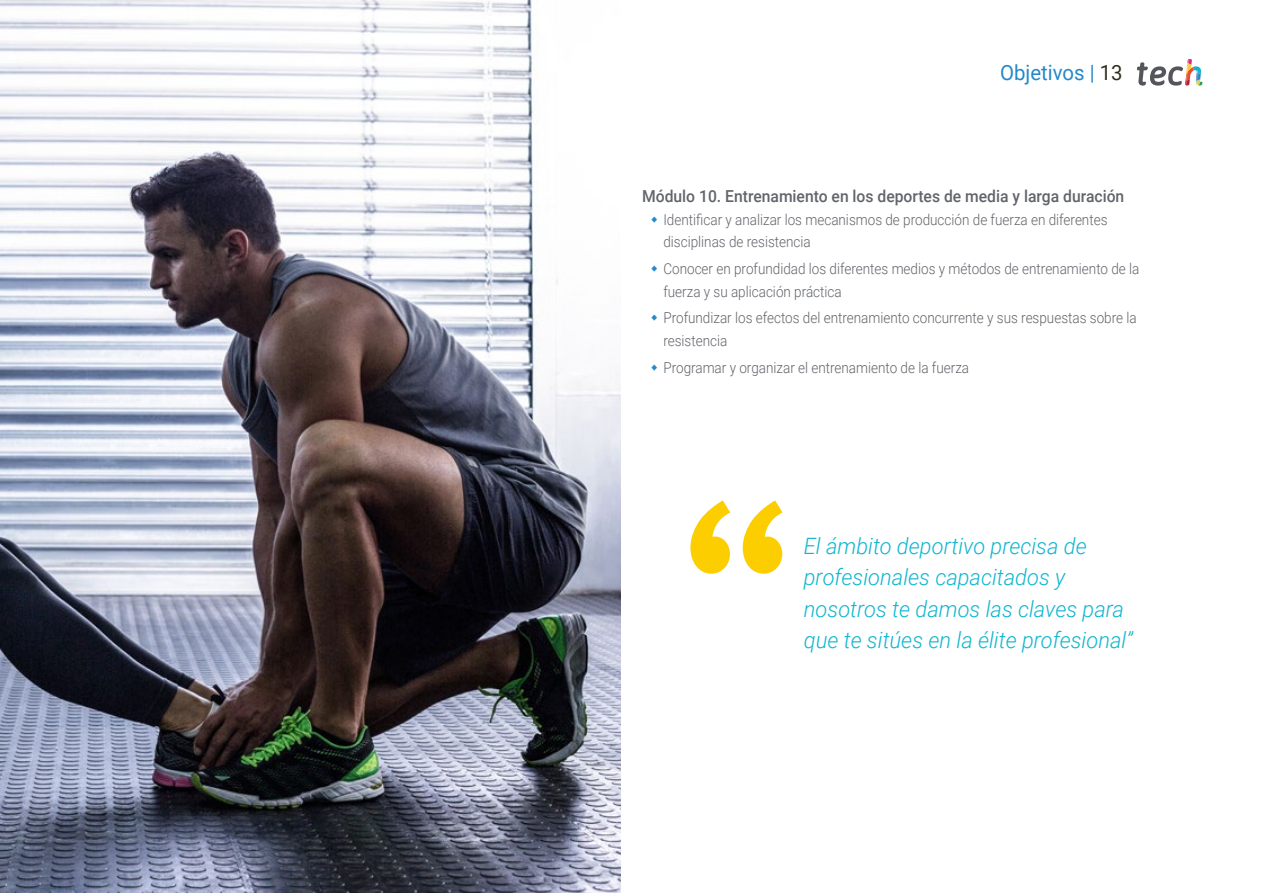
<style>
.page{position:relative;width:1263px;height:893px;background:#fff}
.page>*{position:absolute;margin:0;border:0;box-sizing:border-box;transform-origin:0 0}
.t1{font:italic 300 22.5px/31.5px "Roboto";color:#0fb6cf}
.t2{font:21px "Roboto";color:#2488c9}
.t3{font:500 16.5px "Roboto";color:#61646a;scale:.95 1}
.t4{font:300 15px/22.5px "Roboto";color:#61646a;scale:.9 1}
.s1{color:#312e20}
</style>
<div class="page">
<svg style="left:1137px;top:59px;width:65px;height:27px"></svg>
<img style="left:0;top:0;width:621px;height:893px">
<svg style="left:690px;top:500px;width:92px;height:74px"></svg>
<h2 class="t2" style="left:1000px;top:57px;width:124px">Objetivos | <span class="s1">13</span></h2>
<p class="t3" style="left:642px;top:185px;width:509px">Módulo 10. Entrenamiento en los deportes de media y larga duración</p>
<p class="t4" style="left:663px;top:208px;width:495px">Identificar y analizar los mecanismos de producción de fuerza en diferentes disciplinas de resistencia</p>
<p class="t4" style="left:663px;top:257px;width:530px">Conocer en profundidad los diferentes medios y métodos de entrenamiento de la fuerza y su aplicación práctica</p>
<p class="t4" style="left:663px;top:306px;width:527px">Profundizar los efectos del entrenamiento concurrente y sus respuestas sobre la resistencia</p>
<p class="t4" style="left:663px;top:355px;width:341px">Programar y organizar el entrenamiento de la fuerza</p>
<h1 class="t1" style="left:804px;top:529px;width:331px">El ámbito deportivo precisa de profesionales capacitados y nosotros te damos las claves para que te sitúes en la élite profesional”</h1>
</div>
